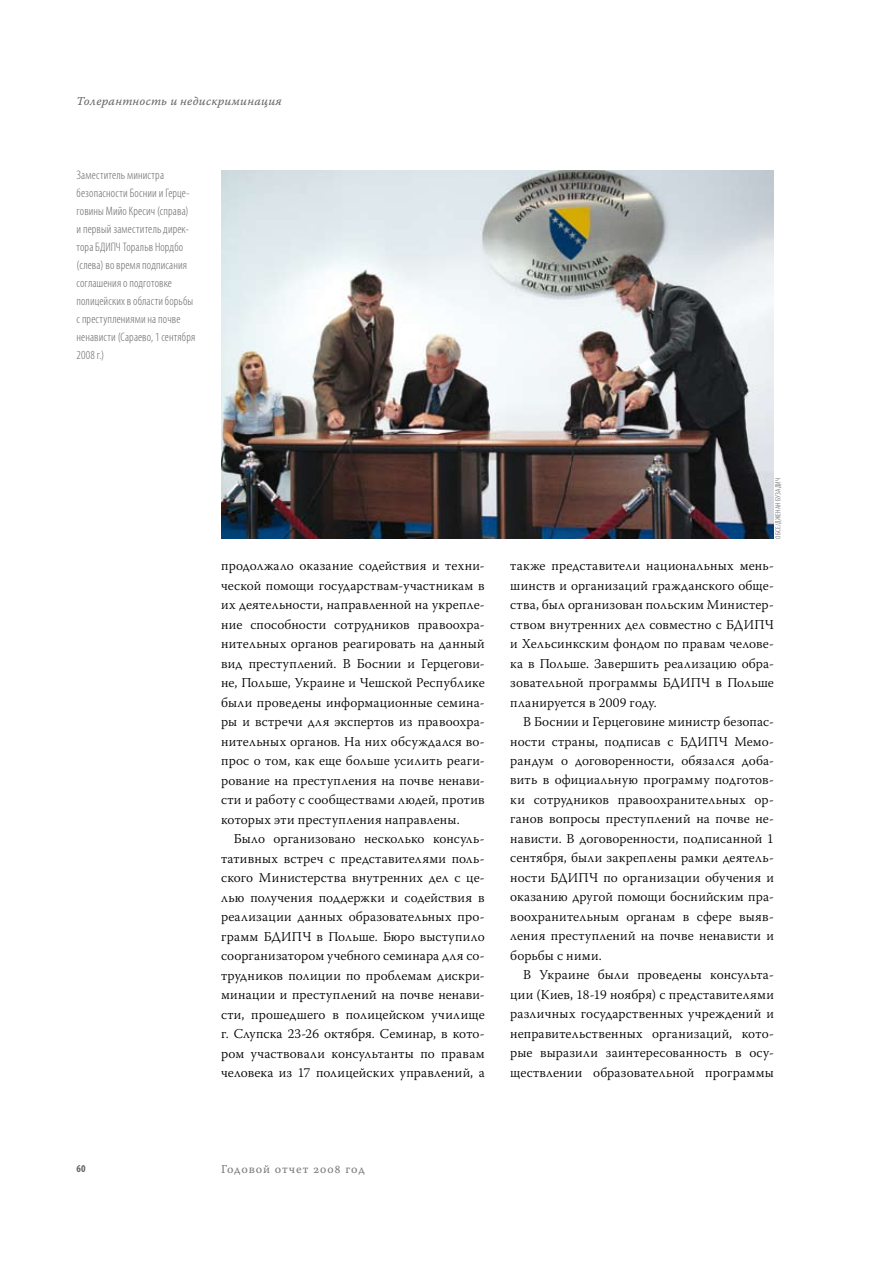
<style>
.page{position:relative;width:893px;height:1263px;background:#fff}
.page>*{position:absolute;margin:0;border:0;box-sizing:border-box;transform-origin:0 0}
.t1{font:300 13.5px/19.5px "Warnock Pro";letter-spacing:.015em;color:#000;text-align:justify}
.t2{font:300 condensed 12.3px/18px "Myriad Pro";letter-spacing:.01em;color:#646567}
.t3{font:12px "Warnock Pro It Capt";letter-spacing:.02em;color:#646567}
.t4{font:12px "Warnock Pro Capt";letter-spacing:.07em;color:#7b7c7e}
.t5{font:700 condensed 10.5px "Myriad Pro";color:#646567}
.t6{font:condensed 7.5px "Myriad Pro";letter-spacing:.015em;color:#87888a}
</style>
<div class="page">
<img style="left:221px;top:170px;width:553px;height:369px">
<p class="t3" style="left:77px;top:93px;width:207px">Толерантность и недискриминация</p>
<p class="t2" style="left:77px;top:166px;width:120px">Заместитель министра безопасности Боснии и Герце&shy;говины Мийо Кресич (справа) и первый заместитель дирек&shy;тора БДИПЧ Торальв Нордбо (слева) во время подписания соглашения о подготовке полицейских в области борьбы с преступлениями на почве ненависти (Сараево, 1 сентября<br>2008 г.)</p>
<p class="t1" style="left:221px;top:556px;width:265px">продолжало оказание содействия и техни&shy;ческой помощи государствам-участникам в их деятельности, направленной на укрепле&shy;ние способности сотрудников правоохра&shy;нительных органов реагировать на данный вид преступлений. В Боснии и Герцегови&shy;не, Польше, Украине и Чешской Республике были проведены информационные семина&shy;ры и встречи для экспертов из правоохра&shy;нительных органов. На них обсуждался во&shy;прос о том, как еще больше усилить реаги&shy;рование на преступления на почве ненави&shy;сти и работу с сообществами людей, против которых эти преступления направлены.</p>
<p class="t1" style="left:221px;top:829px;width:265px;text-indent:13px">Было организовано несколько консуль&shy;тативных встреч с представителями поль&shy;ского Министерства внутренних дел с це&shy;лью получения поддержки и содействия в реализации данных образовательных про&shy;грамм БДИПЧ в Польше. Бюро выступило соорганизатором учебного семинара для со&shy;трудников полиции по проблемам дискри&shy;минации и преступлений на почве ненави&shy;сти, прошедшего в полицейском училище г. Слупска 23-26 октября. Семинар, в кото&shy;ром участвовали консультанты по правам человека из 17 полицейских управлений, а</p>
<p class="t6" style="left:774px;top:539px;width:62px;rotate:-90deg">ОБСЕ/Дженан Бузадич</p>
<p class="t1" style="left:510px;top:556px;width:265px">также представители национальных мень&shy;шинств и организаций гражданского обще&shy;ства, был организован польским Министер&shy;ством внутренних дел совместно с БДИПЧ и Хельсинкским фондом по правам челове&shy;ка в Польше. Завершить реализацию обра&shy;зовательной программы БДИПЧ в Польше планируется в 2009 году.</p>
<p class="t1" style="left:510px;top:712px;width:265px;text-indent:13px">В Боснии и Герцеговине министр безопас&shy;ности страны, подписав с БДИПЧ Мемо&shy;рандум о договоренности, обязался доба&shy;вить в официальную программу подготов&shy;ки сотрудников правоохранительных ор&shy;ганов вопросы преступлений на почве не&shy;нависти. В договоренности, подписанной 1 сентября, были закреплены рамки деятель&shy;ности БДИПЧ по организации обучения и оказанию другой помощи боснийским пра&shy;воохранительным органам в сфере выяв&shy;ления преступлений на почве ненависти и борьбы с ними.</p>
<p class="t1" style="left:510px;top:965px;width:265px;text-indent:13px">В Украине были проведены консульта&shy;ции (Киев, 18-19 ноября) с представителями различных государственных учреждений и неправительственных организаций, кото&shy;рые выразили заинтересованность в осу&shy;ществлении образовательной программы</p>
<p class="t5" style="left:77px;top:1161px;width:11px">60</p>
<p class="t4" style="left:221px;top:1161px;width:145px">Годовой отчет 2008 год</p>
</div>
